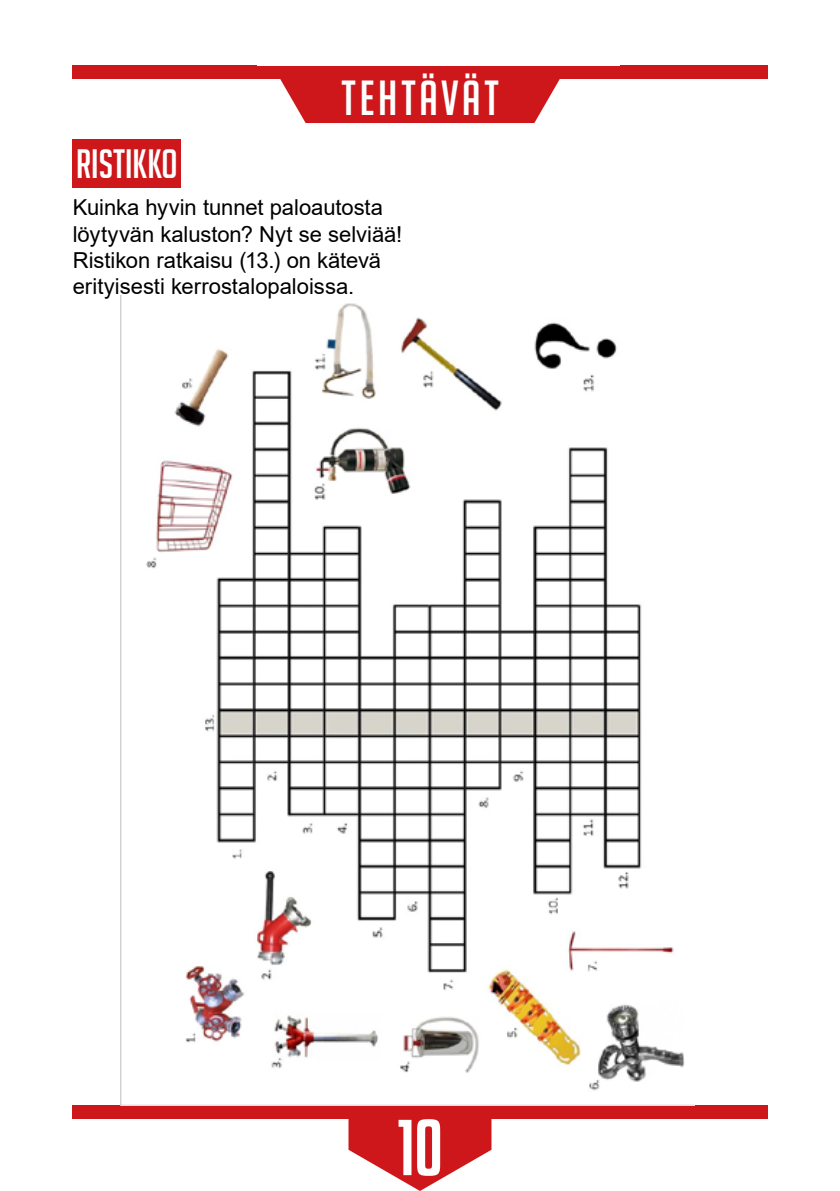
<style>
.page{position:relative;width:840px;height:1191px;background:#fff}
.page>*{position:absolute;margin:0;border:0;box-sizing:border-box;transform-origin:0 0}
.t1{font:70px "Kenyan Coffee Rg";color:#fff}
.t2{font:48px "Big Noodle Titling";letter-spacing:.08em;color:#fff}
.t3{font:40px "Big Noodle Titling";color:#fff}
.t4{font:22px/26.4px "Arial";letter-spacing:-.005em;color:#000}
</style>
<div class="page">
<div style="left:72px;top:1106px;width:695px;height:13px;background:#cd171a"></div>
<svg style="left:348px;top:1119px;width:143px;height:72px"></svg>
<div style="left:72px;top:66px;width:695px;height:13px;background:#cd171a"></div>
<svg style="left:280px;top:79px;width:280px;height:44px"></svg>
<div style="left:327px;top:75px;width:185px;height:48px;background:#cd171a"></div>
<img style="left:121px;top:296px;width:572px;height:810px">
<div style="left:73px;top:139px;width:108px;height:49px;background:#cd171a"></div>
<h2 class="t2" style="left:341px;top:72px;width:159px">TEHTÄVÄT</h2>
<h3 class="t3" style="left:76px;top:142px;width:103px">RISTIKKO</h3>
<p class="t4" style="left:73px;top:194px;width:331px">Kuinka hyvin tunnet paloautosta löytyvän kaluston? Nyt se selviää!<br>Ristikon ratkaisu (13.) on kätevä erityisesti kerrostalopaloissa.</p>
<h1 class="t1" style="left:397px;top:1105px;width:47px">10</h1>
</div>
